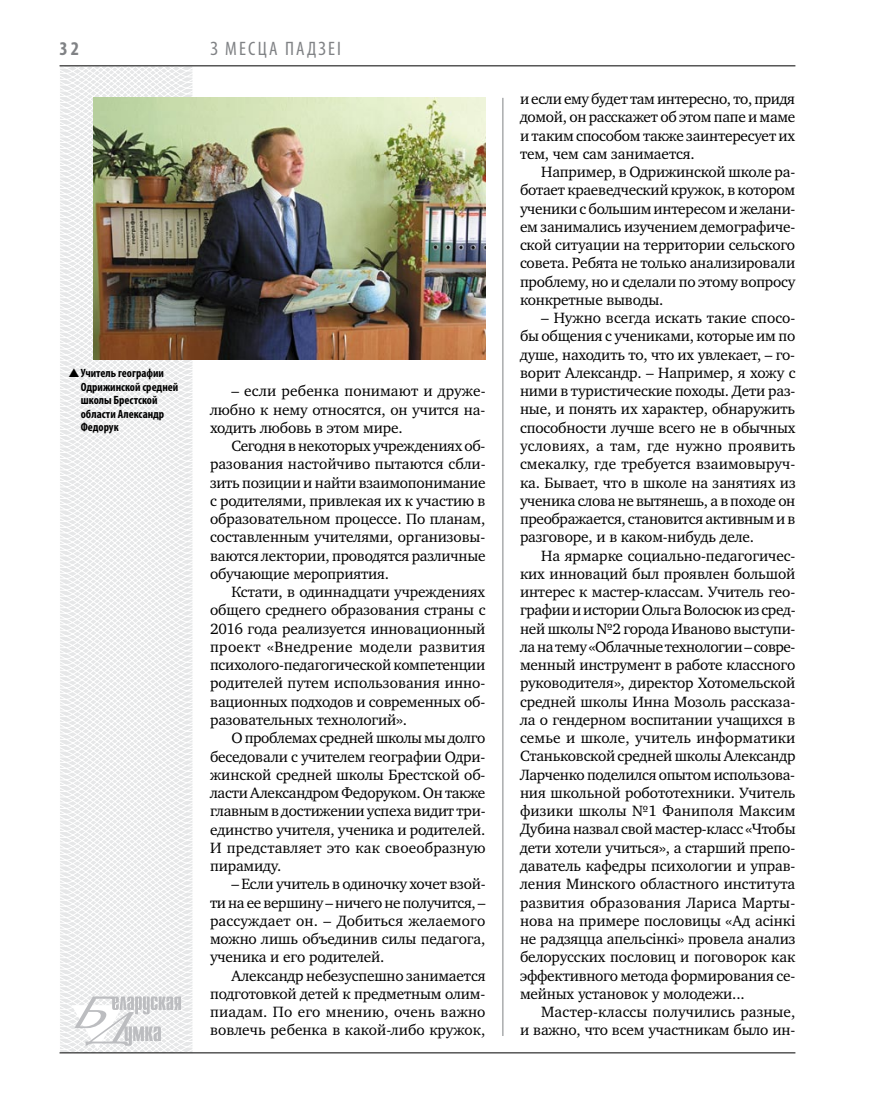
<style>
.page{position:relative;width:872px;height:1106px;background:#fff}
.page>*{position:absolute;margin:0;border:0;box-sizing:border-box;transform-origin:0 0}
.t1{font:condensed 19.5px "Myriad Pro";letter-spacing:.11em;color:#808285}
.t2{font:700 condensed 19.5px "Myriad Pro";color:#808285}
.t3{font:15.3px/18.3px "Charter C";letter-spacing:-.01em;color:#000;text-align:justify}
.t4{font:700 condensed 12px/13.5px "Myriad Pro";color:#000}
</style>
<div class="page">
<svg style="left:59px;top:65px;width:192px;height:989px"></svg>
<hr style="left:502px;top:98px;width:1px;height:938px;background:#808285">
<hr style="left:60px;top:1052px;width:735px;height:1px;background:#000">
<svg style="left:71px;top:996px;width:110px;height:53px"></svg>
<hr style="left:60px;top:65px;width:735px;height:1px;background:#000">
<img style="left:94px;top:97px;width:391px;height:263px">
<svg style="left:69px;top:368px;width:23px;height:10px"></svg>
<p class="t2" style="left:60px;top:37px;width:21px">32</p>
<p class="t1" style="left:210px;top:37px;width:132px">З месца падзеі</p>
<p class="t4" style="left:81px;top:366px;width:99px">Учитель географии<br>Одрижинской средней школы Брестской области Александр<br>Федорук</p>
<p class="t3" style="left:210px;top:382px;width:277px;text-indent:21px">– если ребенка понимают и друже&shy;любно к нему относятся, он учится на&shy;ходить любовь в этом мире.</p>
<p class="t3" style="left:210px;top:437px;width:277px;text-indent:21px">Сегодня в некоторых учреждениях об&shy;разования настойчиво пытаются сбли&shy;зить позиции и найти взаимопонимание с родителями, привлекая их к участию в образовательном процессе. По планам, составленным учителями, организовы&shy;ваются лектории, проводятся различные обучающие мероприятия.</p>
<p class="t3" style="left:210px;top:583px;width:277px;text-indent:21px">Кстати, в одиннадцати учреждениях общего среднего образования страны с 2016 года реализуется инновационный проект «Внедрение модели развития психолого-педагогической компетенции родителей путем использования инно&shy;вационных подходов и современных об&shy;разовательных технологий».</p>
<p class="t3" style="left:210px;top:729px;width:277px;text-indent:21px">О проблемах средней школы мы долго беседовали с учителем географии Одри&shy;жинской средней школы Брестской об&shy;ласти Александром Федоруком. Он также главным в достижении успеха видит три&shy;единство учителя, ученика и родителей.<br>И представляет это как своеобразную пирамиду.</p>
<p class="t3" style="left:210px;top:875px;width:277px;text-indent:21px">– Если учитель в одиночку хочет взой&shy;ти на ее вершину – ничего не получится, – рассуждает он. – Добиться желаемого можно лишь объединив силы педагога, ученика и его родителей.</p>
<p class="t3" style="left:210px;top:966px;width:277px;text-indent:21px">Александр небезуспешно занимается подготовкой детей к предметным олим&shy;пиадам. По его мнению, очень важно вовлечь ребенка в какой-либо кружок,</p>
<p class="t3" style="left:520px;top:90px;width:277px">и если ему будет там интересно, то, придя домой, он расскажет об этом папе и маме и таким способом также заинтересует их тем, чем сам занимается.</p>
<p class="t3" style="left:520px;top:163px;width:277px;text-indent:21px">Например, в Одрижинской школе ра&shy;ботает краеведческий кружок, в котором ученики с большим интересом и желани&shy;ем занимались изучением демографиче&shy;ской ситуации на территории сельского совета. Ребята не только анализировали проблему, но и сделали по этому вопросу конкретные выводы.</p>
<p class="t3" style="left:520px;top:309px;width:277px;text-indent:21px">– Нужно всегда искать такие спосо&shy;бы общения с учениками, которые им по душе, находить то, что их увлекает, – го&shy;ворит Александр. – Например, я хожу с ними в туристические походы. Дети раз&shy;ные, и понять их характер, обнаружить способности лучше всего не в обычных условиях, а там, где нужно проявить смекалку, где требуется взаимовыруч&shy;ка. Бывает, что в школе на занятиях из ученика слова не вытянешь, а в походе он преображается, становится активным и в разговоре, и в каком-нибудь деле.</p>
<p class="t3" style="left:520px;top:546px;width:277px;text-indent:21px">На ярмарке социально-педагогичес&shy;ких инноваций был проявлен большой интерес к мастер-классам. Учитель гео&shy;графии и истории Ольга Волосюк из сред&shy;ней школы №2 города Иваново выступи&shy;ла на тему «Облачные технологии – совре&shy;менный инструмент в работе классного руководителя», директор Хотомельской средней школы Инна Мозоль рассказа&shy;ла о гендерном воспитании учащихся в семье и школе, учитель информатики Станьковской средней школы Александр Ларченко поделился опытом использова&shy;ния школьной робототехники. Учитель физики школы №1 Фаниполя Максим Дубина назвал свой мастер-класс «Чтобы дети хотели учиться», а старший препо&shy;даватель кафедры психологии и управ&shy;ления Минского областного института развития образования Лариса Марты&shy;нова на примере пословицы «Ад асінкі не радзяцца апельсінкі» провела анализ белорусских пословиц и поговорок как эффективного метода формирования се&shy;мейных установок у молодежи...</p>
<p class="t3" style="left:520px;top:1002px;width:277px;text-align:right">Мастер-классы получились разные,<br>и важно, что всем участникам было ин-</p>
</div>
